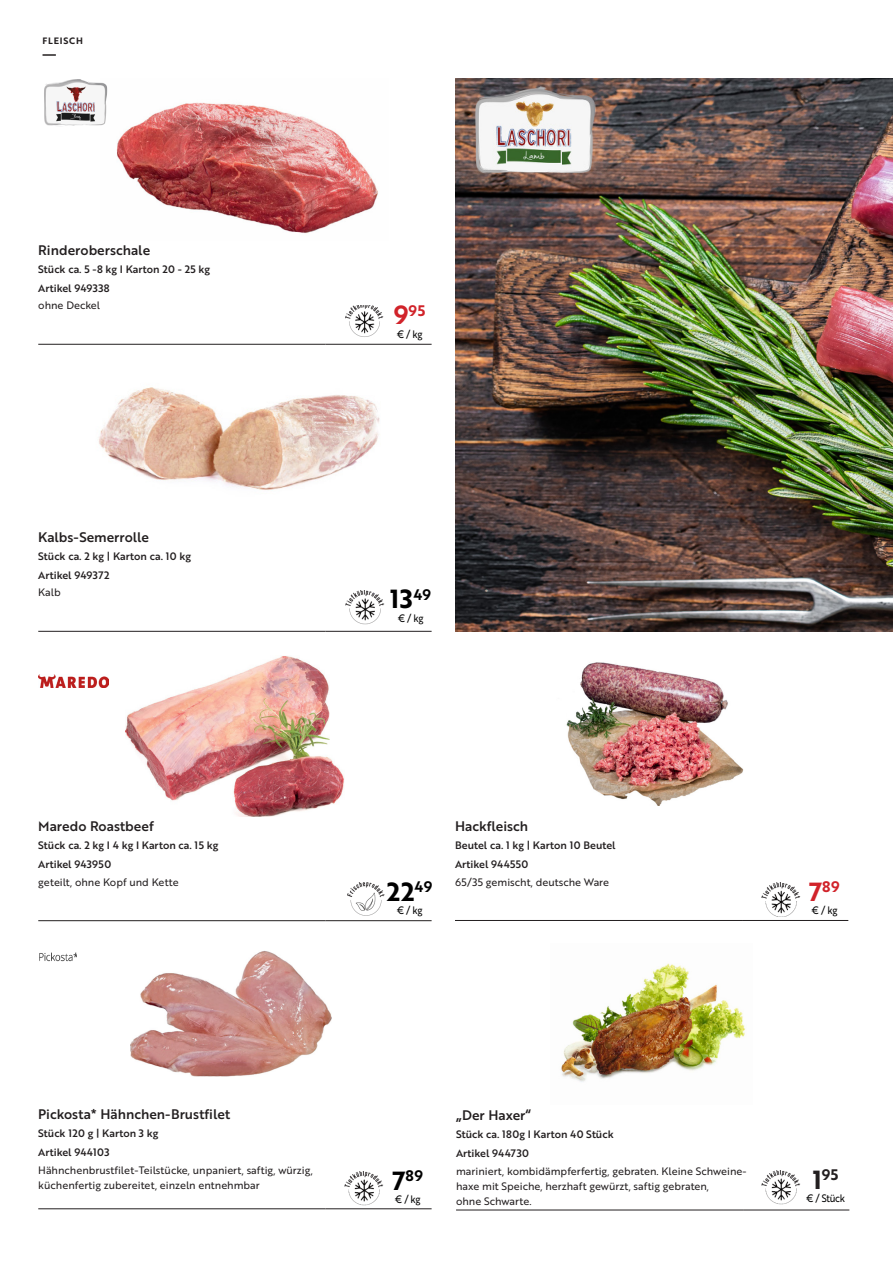
<style>
.page{position:relative;width:893px;height:1263px;background:#fff}
.page>*{position:absolute;margin:0;border:0;box-sizing:border-box;transform-origin:0 0}
.t1{font:25.5px "Brother 1816 Bold";color:#000}
.t2{font:14.85px "Brother 1816 Bold";color:#d1232a}
.t3{font:14.85px "Brother 1816 Bold";color:#231f20}
.t4{font:14.85px "Brother 1816 Bold";color:#000}
.t5{font:13.5px "Brother 1816 Medium";color:#231f20}
.t6{font:10.5px "Brother 1816 Regular";color:#231f20}
.t7{font:10.5px "Brother 1816 Medium";color:#231f20}
.t8{font:10.5px "Brother 1816 Regular";letter-spacing:-.03em;color:#000;scale:.9 1}
.t9{font:9px "Brother 1816 Bold";letter-spacing:.09em;color:#231f20}
.s1{font-size:25.5px}
</style>
<div class="page">
<svg style="left:43px;top:54px;width:13px;height:2px"></svg>
<img style="left:116px;top:102px;width:262px;height:132px">
<hr style="left:38px;top:344px;width:287px;height:1px;background:#231f20">
<hr style="left:325px;top:344px;width:107px;height:1px;background:#231f20">
<img style="left:126px;top:656px;width:218px;height:160px">
<hr style="left:38px;top:920px;width:287px;height:1px;background:#231f20">
<hr style="left:325px;top:920px;width:107px;height:1px;background:#231f20">
<img style="left:44px;top:79px;width:64px;height:47px">
<img style="left:130px;top:951px;width:202px;height:125px">
<hr style="left:38px;top:1208px;width:287px;height:1px;background:#231f20">
<hr style="left:325px;top:1208px;width:107px;height:1px;background:#231f20">
<img style="left:344px;top:1171px;width:40px;height:34px">
<img style="left:39px;top:953px;width:38px;height:8px">
<img style="left:560px;top:963px;width:186px;height:119px">
<hr style="left:456px;top:1210px;width:287px;height:1px;background:#231f20">
<hr style="left:743px;top:1210px;width:106px;height:1px;background:#231f20">
<img style="left:345px;top:305px;width:39px;height:32px">
<img style="left:455px;top:79px;width:438px;height:552px">
<img style="left:347px;top:882px;width:38px;height:34px">
<img style="left:345px;top:590px;width:40px;height:34px">
<img style="left:98px;top:387px;width:282px;height:103px">
<hr style="left:38px;top:631px;width:287px;height:1px;background:#231f20">
<hr style="left:325px;top:631px;width:107px;height:1px;background:#231f20">
<svg style="left:837px;top:630px;width:13px;height:2px"></svg>
<img style="left:566px;top:662px;width:178px;height:143px">
<hr style="left:455px;top:920px;width:287px;height:1px;background:#231f20">
<hr style="left:742px;top:920px;width:106px;height:1px;background:#231f20">
<img style="left:761px;top:882px;width:40px;height:34px">
<img style="left:38px;top:674px;width:70px;height:13px">
<img style="left:761px;top:1170px;width:40px;height:34px">
<img style="left:465px;top:79px;width:140px;height:105px">
<p class="t9" style="left:43px;top:34px;width:42px">FLEISCH</p>
<p class="t5" style="left:38px;top:239px;width:113px">Rinderoberschale</p>
<p class="t7" style="left:38px;top:261px;width:173px">Stück ca. 5 -8 kg I Karton 20 - 25 kg</p>
<p class="t7" style="left:38px;top:280px;width:73px">Artikel 949338</p>
<p class="t6" style="left:38px;top:298px;width:63px">ohne Deckel</p>
<p class="t5" style="left:38px;top:526px;width:112px">Kalbs-Semerrolle</p>
<p class="t7" style="left:38px;top:548px;width:154px">Stück ca. 2 kg | Karton ca. 10 kg</p>
<p class="t7" style="left:38px;top:567px;width:73px">Artikel 949372</p>
<p class="t6" style="left:38px;top:585px;width:24px">Kalb</p>
<p class="t2" style="left:394px;top:299px;width:33px"><span class="s1">9</span>95</p>
<p class="t8" style="left:397px;top:326px;width:30px">€ / kg</p>
<p class="t1" style="left:390px;top:580px;width:42px">13<sup>49</sup></p>
<p class="t8" style="left:398px;top:610px;width:30px">€ / kg</p>
<p class="t5" style="left:38px;top:816px;width:117px">Maredo Roastbeef</p>
<p class="t7" style="left:38px;top:837px;width:182px">Stück ca. 2 kg I 4 kg I Karton ca. 15 kg</p>
<p class="t7" style="left:38px;top:856px;width:74px">Artikel 943950</p>
<p class="t6" style="left:38px;top:874px;width:142px">geteilt, ohne Kopf und Kette</p>
<p class="t1" style="left:387px;top:872px;width:47px">22<sup>49</sup></p>
<p class="t8" style="left:397px;top:902px;width:30px">€ / kg</p>
<p class="t5" style="left:455px;top:816px;width:75px">Hackfleisch</p>
<p class="t7" style="left:455px;top:837px;width:162px">Beutel ca. 1 kg | Karton 10 Beutel</p>
<p class="t7" style="left:455px;top:856px;width:75px">Artikel 944550</p>
<p class="t6" style="left:455px;top:874px;width:156px">65/35 gemischt, deutsche Ware</p>
<p class="t2" style="left:809px;top:876px;width:32px"><span class="s1">7</span>89</p>
<p class="t8" style="left:812px;top:903px;width:30px">€ / kg</p>
<p class="t5" style="left:38px;top:1104px;width:194px">Pickosta* Hähnchen-Brustfilet</p>
<p class="t7" style="left:38px;top:1125px;width:122px">Stück 120 g | Karton 3 kg</p>
<p class="t7" style="left:38px;top:1144px;width:73px">Artikel 944103</p>
<p class="t6" style="left:38px;top:1162px;width:276px">Hähnchenbrustfilet-Teilstücke, unpaniert, saftig, würzig,</p>
<p class="t6" style="left:38px;top:1177px;width:223px">küchenfertig zubereitet, einzeln entnehmbar</p>
<p class="t4" style="left:393px;top:1164px;width:32px"><span class="s1">7</span>89</p>
<p class="t8" style="left:395px;top:1191px;width:30px">€ / kg</p>
<p class="t5" style="left:456px;top:1105px;width:76px">„Der Haxer“</p>
<p class="t7" style="left:456px;top:1126px;width:159px">Stück ca. 180g I Karton 40 Stück</p>
<p class="t7" style="left:456px;top:1146px;width:75px">Artikel 944730</p>
<p class="t6" style="left:456px;top:1163px;width:292px">mariniert, kombidämpferfertig, gebraten. Kleine Schweine-</p>
<p class="t6" style="left:456px;top:1178px;width:255px">haxe mit Speiche, herzhaft gewürzt, saftig gebraten,</p>
<p class="t6" style="left:456px;top:1193px;width:77px">ohne Schwarte.</p>
<p class="t3" style="left:813px;top:1163px;width:27px"><span class="s1">1</span>95</p>
<p class="t8" style="left:806px;top:1190px;width:45px">€ / Stück</p>
</div>
